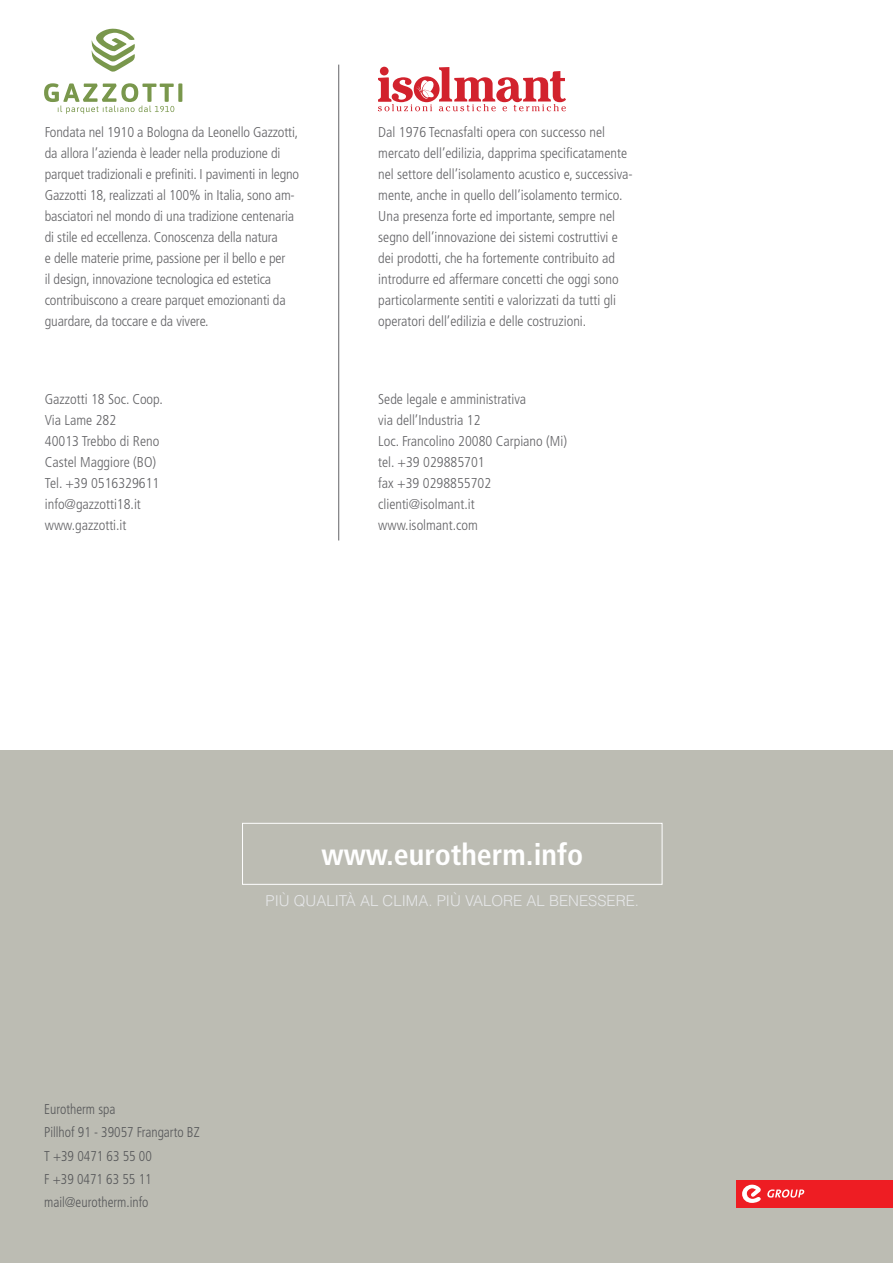
<style>
.page{position:relative;width:893px;height:1263px;background:#fff}
.page>*{position:absolute;margin:0;border:0;box-sizing:border-box;transform-origin:0 0}
.t1{font:700 condensed 30px "Frutiger";color:#fff}
.t2{font:300 15px "Helvetica LT Std";color:#e6e7e9}
.t3{font:300 condensed 14.25px/21px "Frutiger";color:#636366}
.t4{font:300 condensed 14.25px/23.1px "Frutiger";color:#57585a;scale:.95 1}
</style>
<div class="page">
<div style="left:0;top:750px;width:893px;height:513px;background:#bcbcb3"></div>
<div style="left:737px;top:1180px;width:156px;height:28px;background:#ee1d23"></div>
<svg style="left:742px;top:1184px;width:62px;height:19px"></svg>
<div style="left:242px;top:823px;width:420px;height:62px;border:1px solid #fff"></div>
<svg style="left:44px;top:83px;width:138px;height:31px"></svg>
<svg style="left:91px;top:29px;width:44px;height:43px"></svg>
<svg style="left:378px;top:67px;width:188px;height:44px"></svg>
<hr style="left:338px;top:65px;width:1px;height:475px;background:#636366">
<p class="t3" style="left:45px;top:121px;width:256px">Fondata nel 1910 a Bologna da Leonello Gazzotti, da allora l’azienda è leader nella produzione di parquet tradizionali e prefiniti. I pavimenti in legno Gazzotti 18, realizzati al 100% in Italia, sono am&shy;basciatori nel mondo di una tradizione centenaria di stile ed eccellenza. Conoscenza della natura<br>e delle materie prime, passione per il bello e per<br>il design, innovazione tecnologica ed estetica contribuiscono a creare parquet emozionanti da guardare, da toccare e da vivere.</p>
<p class="t3" style="left:378px;top:121px;width:256px">Dal 1976 Tecnasfalti opera con successo nel mercato dell’edilizia, dapprima specificatamente nel settore dell’isolamento acustico e, successiva&shy;mente, anche in quello dell’isolamento termico.<br>Una presenza forte ed importante, sempre nel segno dell’innovazione dei sistemi costruttivi e dei prodotti, che ha fortemente contribuito ad introdurre ed affermare concetti che oggi sono particolarmente sentiti e valorizzati da tutti gli operatori dell’edilizia e delle costruzioni.</p>
<p class="t3" style="left:45px;top:388px;width:119px">Gazzotti 18 Soc. Coop.<br>Via Lame 282<br>40013 Trebbo di Reno<br>Castel Maggiore (BO)<br>Tel. +39 0516329611 info@gazzotti18.it www.gazzotti.it</p>
<p class="t3" style="left:378px;top:388px;width:190px">Sede legale e amministrativa<br>via dell’Industria 12<br>Loc. Francolino 20080 Carpiano (Mi) tel. +39 029885701<br>fax +39 0298855702 clienti@isolmant.it www.isolmant.com</p>
<p class="t1" style="left:321px;top:837px;width:263px">www.eurotherm.info</p>
<p class="t2" style="left:266px;top:891px;width:375px">PIÙ QUALITÀ AL CLIMA. PIÙ VALORE AL BENESSERE.</p>
<p class="t4" style="left:44px;top:1098px;width:165px">Eurotherm spa<br>Pillhof 91 - 39057 Frangarto BZ<br>T +39 0471 63 55 00<br>F +39 0471 63 55 11 mail@eurotherm.info</p>
</div>
